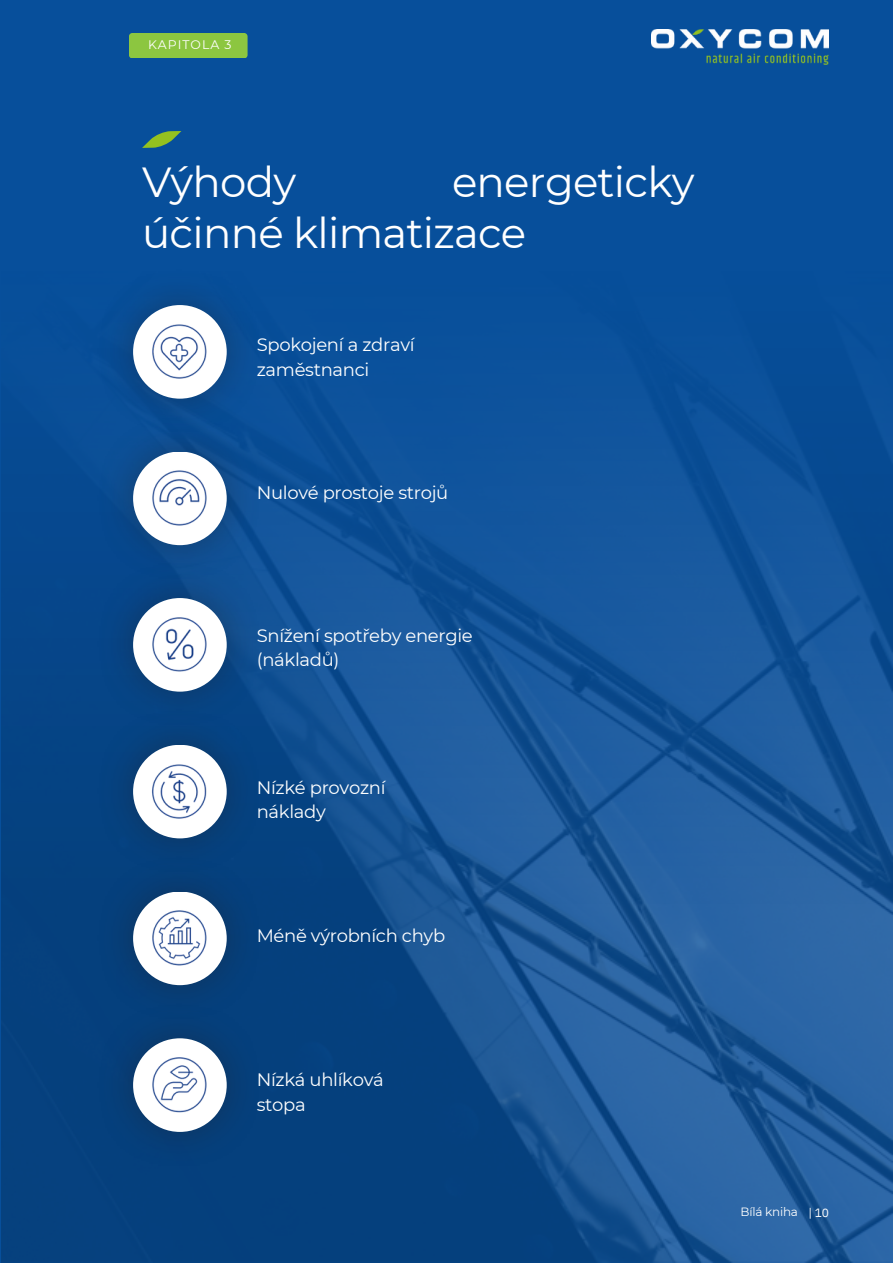
<style>
.page{position:relative;width:893px;height:1264px;background:#fff}
.page>*{position:absolute;margin:0;border:0;box-sizing:border-box;transform-origin:0 0}
.t1{font:42px/50.6px "Montserrat";letter-spacing:-.02em;color:#fff}
.t2{font:18px/24.8px "Montserrat";letter-spacing:-.02em;color:#fff}
.t3{font:12.45px "Montserrat";letter-spacing:.08em;color:#fff}
.t4{font:12px "Montserrat";letter-spacing:-.02em;color:#fff}
.t5{font:12px "IBM Plex Sans";color:#fff}
</style>
<div class="page">
<div style="left:0;top:0;width:892px;height:1262px;background:#074f9b"></div>
<img style="left:1px;top:448px;width:891px;height:814px">
<svg style="left:142px;top:131px;width:39px;height:17px"></svg>
<img style="left:114px;top:291px;width:123px;height:126px">
<div style="left:133px;top:305px;width:94px;height:93px;background:#fff;border-radius:50%"></div>
<img style="left:97px;top:417px;width:163px;height:147px">
<div style="left:133px;top:451px;width:94px;height:94px;background:#fff;border-radius:50%"></div>
<img style="left:97px;top:564px;width:163px;height:145px">
<div style="left:133px;top:598px;width:94px;height:93px;background:#fff;border-radius:50%"></div>
<img style="left:97px;top:709px;width:163px;height:147px">
<div style="left:133px;top:744px;width:94px;height:94px;background:#fff;border-radius:50%"></div>
<img style="left:97px;top:856px;width:163px;height:147px">
<div style="left:133px;top:891px;width:94px;height:94px;background:#fff;border-radius:50%"></div>
<img style="left:97px;top:1003px;width:163px;height:162px">
<div style="left:133px;top:1038px;width:94px;height:93px;background:#fff;border-radius:50%"></div>
<img style="left:152px;top:324px;width:55px;height:55px">
<img style="left:152px;top:470px;width:55px;height:56px">
<img style="left:152px;top:617px;width:55px;height:55px">
<img style="left:152px;top:764px;width:55px;height:55px">
<img style="left:152px;top:910px;width:55px;height:56px">
<img style="left:152px;top:1057px;width:55px;height:56px">
<div style="left:129px;top:33px;width:118px;height:25px;background:#8cc640;border-radius:4px"></div>
<img style="left:651px;top:30px;width:177px;height:35px">
<p class="t3" style="left:148px;top:37px;width:85px">KAPITOLA 3</p>
<p class="t1" style="left:142px;top:157px;width:156px">Výhody</p>
<p class="t1" style="left:142px;top:157px;width:554px;text-indent:310px">energeticky účinné klimatizace</p>
<p class="t2" style="left:257px;top:332px;width:159px">Spokojení a zdraví zaměstnanci</p>
<p class="t2" style="left:257px;top:480px;width:193px">Nulové prostoje strojů</p>
<p class="t2" style="left:257px;top:623px;width:217px">Snížení spotřeby energie (nákladů)</p>
<p class="t2" style="left:257px;top:775px;width:130px">Nízké provozní náklady</p>
<p class="t2" style="left:257px;top:922px;width:190px">Méně výrobních chyb</p>
<p class="t2" style="left:257px;top:1067px;width:128px">Nízká uhlíková stopa</p>
<p class="t4" style="left:740px;top:1204px;width:59px">Bílá kniha</p>
<p class="t5" style="left:808px;top:1204px;width:22px">| 10</p>
</div>
